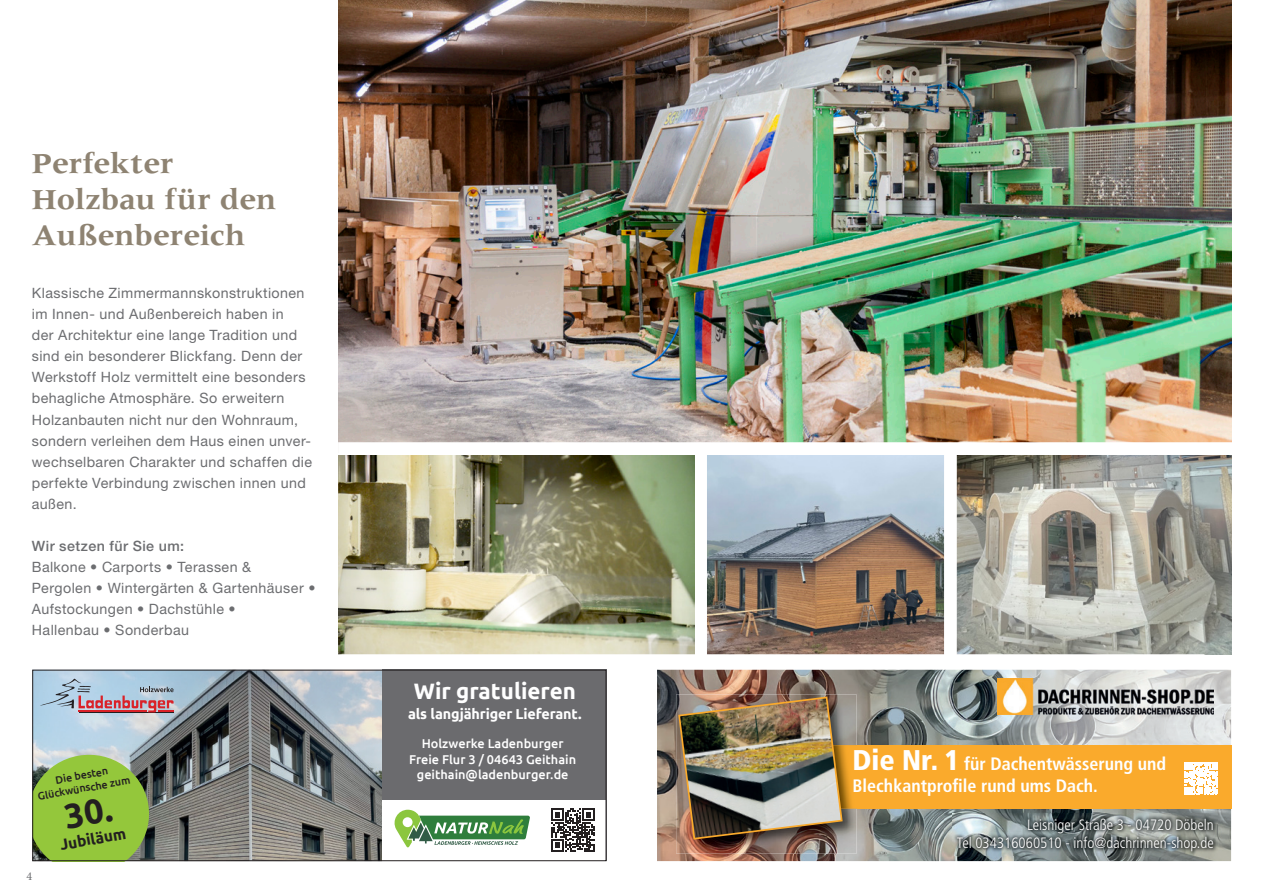
<style>
.page{position:relative;width:1263px;height:893px;background:#fff}
.page>*{position:absolute;margin:0;border:0;box-sizing:border-box;transform-origin:0 0}
.t1{font:700 30px/36px "Meridien LT Std";color:#8e8372}
.t2{font:700 22.35px "Ubuntu";color:#fff}
.t3{font:700 condensed 18px/21.6px "Frutiger LT Std";color:#fff}
.t4{font:700 15.3px "Ubuntu";color:#231f20}
.t5{font:300 condensed 15px/18px "Frutiger LT Std";color:#fff;text-align:right}
.t6{font:700 14.4px "Ubuntu";letter-spacing:-.01em;color:#fff}
.t7{font:14.25px/21px "Helvetica Neue LT Std";letter-spacing:.03em;color:#6c6d70}
.t8{font:500 14.25px "Helvetica Neue LT Std";letter-spacing:.03em;color:#6c6d70}
.t9{font:500 12.75px/15.9px "Ubuntu";color:#fff;text-align:center}
.t10{font:12px "Minion Pro";color:#6c6d70}
.t11{font:500 10.65px/12.8px "Ubuntu";color:#231f20;text-align:center}
.s1{font-weight:900;font-size:28.5px}
</style>
<div class="page">
<img style="left:707px;top:455px;width:237px;height:199px">
<img style="left:957px;top:455px;width:274px;height:200px">
<img style="left:338px;top:0;width:893px;height:442px">
<img style="left:657px;top:670px;width:574px;height:191px">
<img style="left:997px;top:678px;width:217px;height:37px">
<div style="left:796px;top:745px;width:435px;height:63px;background:#faaa2c"></div>
<img style="left:676px;top:694px;width:180px;height:160px">
<img style="left:843px;top:745px;width:13px;height:63px">
<img style="left:677px;top:696px;width:166px;height:144px">
<img style="left:953px;top:814px;width:264px;height:41px">
<svg style="left:1184px;top:762px;width:33px;height:33px"></svg>
<img style="left:34px;top:672px;width:348px;height:187px">
<div style="left:382px;top:670px;width:224px;height:191px;background:#6b6b6e"></div>
<div style="left:382px;top:800px;width:223px;height:60px;background:#fff"></div>
<svg style="left:394px;top:810px;width:136px;height:38px"></svg>
<hr style="left:79px;top:712px;width:95px;height:1px;background:#231f20">
<svg style="left:39px;top:679px;width:135px;height:33px;background:#b2adbe"></svg>
<svg style="left:552px;top:808px;width:42px;height:43px"></svg>
<div style="left:32px;top:670px;width:574px;height:191px;border:1px solid #231f20"></div>
<img style="left:338px;top:455px;width:356px;height:199px">
<div style="left:0;top:654px;width:1204px;height:13px;background:#fff"></div>
<svg style="left:32px;top:750px;width:122px;height:111px;background:#8db64b"></svg>
<h1 class="t1" style="left:32px;top:145px;width:246px">Perfekter<br>Holzbau für den<br>Außenbereich</h1>
<p class="t7" style="left:32px;top:283px;width:282px">Klassische Zimmermannskonstruktionen im Innen- und Außenbereich haben in<br>der Architektur eine lange Tradition und sind ein besonderer Blickfang. Denn der Werkstoff Holz vermittelt eine besonders behagliche Atmosphäre. So erweitern Holzanbauten nicht nur den Wohnraum, sondern verleihen dem Haus einen unver&shy;wechselbaren Charakter und schaffen die perfekte Verbindung zwischen innen und außen.</p>
<p class="t8" style="left:32px;top:537px;width:154px">Wir setzen für Sie um:</p>
<p class="t7" style="left:32px;top:556px;width:285px">Balkone • Carports • Terassen &amp;<br>Pergolen • Wintergärten &amp; Gartenhäuser •<br>Aufstockungen • Dachstühle •<br>Hallenbau • Sonderbau</p>
<p class="t11" style="left:35px;top:777px;width:95px;rotate:-10deg">Die besten<br>Glückwünsche zum</p>
<p class="t4" style="left:59px;top:835px;width:68px;rotate:-10deg">Jubiläum</p>
<p class="t10" style="left:27px;top:869px;width:7px">4</p>
<h2 class="t2" style="left:414px;top:677px;width:163px">Wir gratulieren</h2>
<p class="t6" style="left:408px;top:705px;width:175px">als langjähriger Lieferant.</p>
<p class="t9" style="left:409px;top:735px;width:168px">Holzwerke Ladenburger<br>Freie Flur 3 / 04643 Geithain geithain@ladenburger.de</p>
<p class="t3" style="left:853px;top:753px;width:315px"><span class="s1">Die Nr. 1</span> für Dachentwässerung und<br>Blechkantprofile rund ums Dach.</p>
<p class="t5" style="left:957px;top:816px;width:259px">Leisniger Straße 3 - 04720 Döbeln<br>Tel 034316060510 - info@dachrinnen-shop.de</p>
</div>
